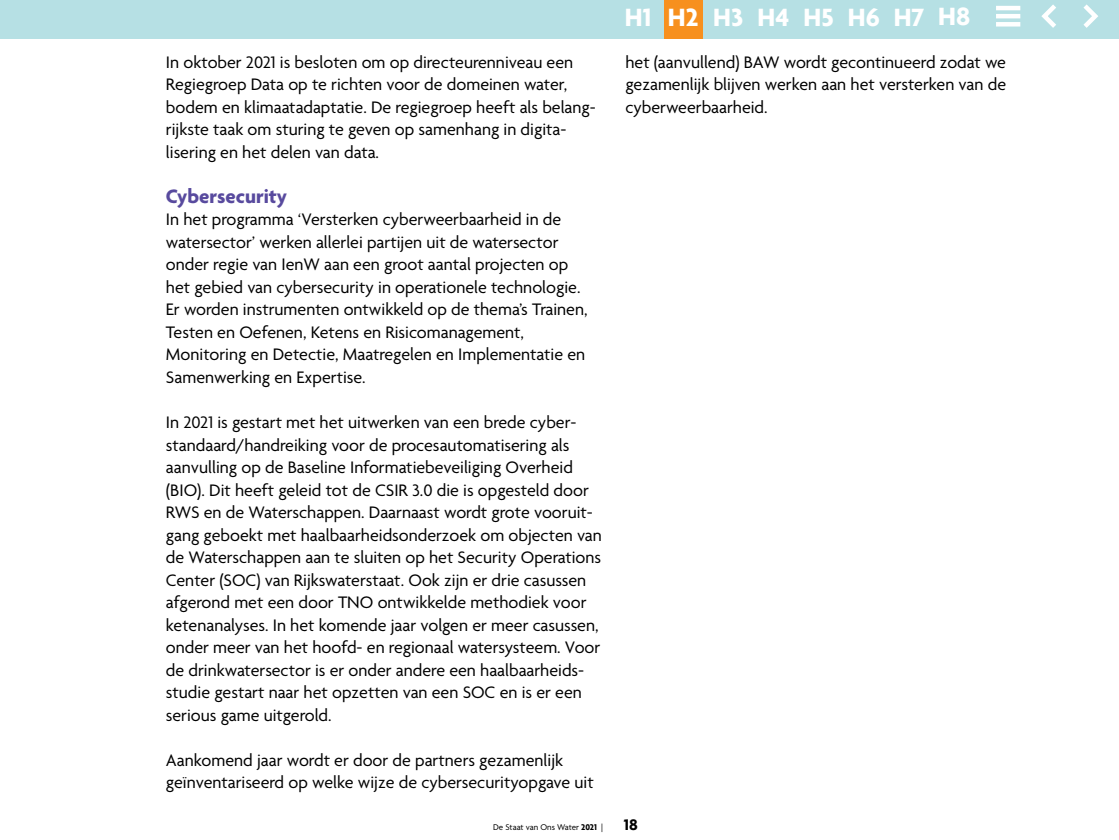
<style>
.page{position:relative;width:1119px;height:840px;background:#fff}
.page>*{position:absolute;margin:0;border:0;box-sizing:border-box;transform-origin:0 0}
.t1{font:700 27px "Agenda";color:#fff}
.Blauwe_kop__alinea{font:700 21px "Agenda";color:#584a9e}
.t2{font:18px/22.5px "Agenda";color:#000}
.t3{font:700 16.5px "Agenda";color:#000}
.t4{font:9px "Agenda";color:#000}
.s1{font-weight:700}
</style>
<div class="page">
<div style="left:0;top:0;width:1118px;height:38px;background:#b6e0e4"></div>
<div style="left:664px;top:0;width:38px;height:38px;background:#f7901e"></div>
<svg style="left:1083px;top:4px;width:15px;height:24px"></svg>
<svg style="left:1041px;top:4px;width:15px;height:24px"></svg>
<div style="left:995px;top:22px;width:25px;height:5px;background:#fff"></div>
<hr style="left:995px;top:14px;width:25px;height:4px;background:#fff">
<hr style="left:995px;top:6px;width:25px;height:4px;background:#fff">
<p class="t2" style="left:166px;top:52px;width:431px">In oktober 2021 is besloten om op directeurenniveau een Regiegroep Data op te richten voor de domeinen water, bodem en klimaatadaptatie. De regiegroep heeft als belang&shy;rijkste taak om sturing te geven op samenhang in digita&shy;lisering en het delen van data.</p>
<p class="Blauwe_kop__alinea" style="left:166px;top:184px;width:123px">Cybersecurity</p>
<p class="t2" style="left:166px;top:209px;width:423px">In het programma ‘Versterken cyberweerbaarheid in de watersector’ werken allerlei partijen uit de watersector onder regie van IenW aan een groot aantal projecten op het gebied van cybersecurity in operationele technologie.<br>Er worden instrumenten ontwikkeld op de thema’s Trainen, Testen en Oefenen, Ketens en Risicomanagement, Monitoring en Detectie, Maatregelen en Implementatie en Samenwerking en Expertise.</p>
<p class="t2" style="left:166px;top:412px;width:437px">In 2021 is gestart met het uitwerken van een brede cyber&shy;standaard/handreiking voor de procesautomatisering als aanvulling op de Baseline Informatiebeveiliging Overheid (BIO). Dit heeft geleid tot de CSIR 3.0 die is opgesteld door RWS en de Waterschappen. Daarnaast wordt grote vooruit&shy;gang geboekt met haalbaarheidsonderzoek om objecten van de Waterschappen aan te sluiten op het Security Operations Center (SOC) van Rijkswaterstaat. Ook zijn er drie casussen afgerond met een door TNO ontwikkelde methodiek voor ketenanalyses. In het komende jaar volgen er meer casussen, onder meer van het hoofd- en regionaal watersysteem. Voor de drinkwatersector is er onder andere een haalbaarheids&shy;studie gestart naar het opzetten van een SOC en is er een serious game uitgerold.</p>
<p class="t2" style="left:166px;top:749px;width:429px">Aankomend jaar wordt er door de partners gezamenlijk geïnventariseerd op welke wijze de cybersecurityopgave uit</p>
<h1 class="t1" style="left:624px;top:3px;width:347px">H1 H2 H3 H4 H5 H6 H7 H8</h1>
<p class="t2" style="left:625px;top:52px;width:382px;text-align:justify">het (aanvullend) BAW wordt gecontinueerd zodat we gezamenlijk blijven werken aan het versterken van de cyberweerbaarheid.</p>
<p class="t4" style="left:493px;top:822px;width:111px">De Staat van Ons Water <span class="s1">2021</span> |</p>
<p class="t3" style="left:624px;top:815px;width:15px">18</p>
</div>
